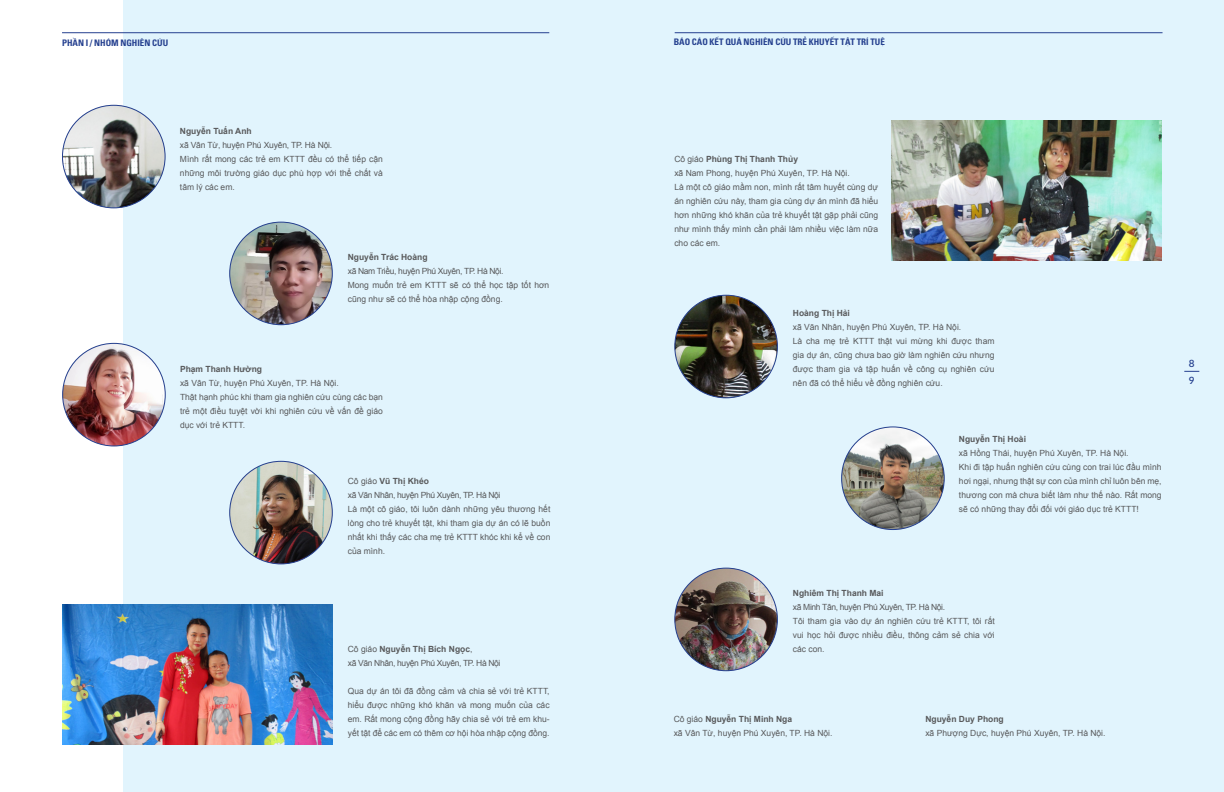
<style>
.page{position:relative;width:1224px;height:792px;background:#fff}
.page>*{position:absolute;margin:0;border:0;box-sizing:border-box;transform-origin:0 0}
.t1{font:600 10px "Lato";color:#25408f}
.t2{font:700 9px "Iris Univers Condensed";color:#25408f}
.t3{font:8.5px/14px "Arial";color:#58595b}
.t4{font:700 8.5px "Arial";color:#58595b}
.t5{font:8.5px/14px "Arial";letter-spacing:-.04em;color:#58595b}
.s1{font-weight:700}
</style>
<div class="page">
<div style="left:123px;top:0;width:1101px;height:792px;background:#e1f4fd"></div>
<hr style="left:675px;top:32px;width:488px;height:1px;background:#25408f">
<hr style="left:62px;top:32px;width:487px;height:1px;background:#25408f">
<svg style="left:1184px;top:371px;width:15px;height:1px"></svg>
<img style="left:230px;top:222px;width:102px;height:103px;border-radius:51px">
<img style="left:675px;top:295px;width:102px;height:103px;border-radius:51px">
<img style="left:230px;top:461px;width:102px;height:103px;border-radius:51px">
<img style="left:63px;top:343px;width:102px;height:103px;border-radius:51px">
<img style="left:842px;top:427px;width:102px;height:103px;border-radius:51px">
<img style="left:675px;top:568px;width:102px;height:103px;border-radius:51px">
<img style="left:62px;top:105px;width:103px;height:103px;border-radius:51px">
<img style="left:63px;top:604px;width:269px;height:140px">
<img style="left:892px;top:120px;width:270px;height:140px">
<p class="t2" style="left:62px;top:37px;width:108px">PHẦN I / NHÓM NGHIÊN CỨU</p>
<p class="t2" style="left:674px;top:36px;width:213px">BÁO CÁO KẾT QUẢ NGHIÊN CỨU TRẺ KHUYẾT TẬT TRÍ TUỆ</p>
<p class="t4" style="left:180px;top:125px;width:73px">Nguyễn Tuấn Anh</p>
<p class="t3" style="left:180px;top:138px;width:204px">xã Vân Từ, huyện Phú Xuyên, TP. Hà Nội.<br>Mình rất mong các trẻ em KTTT đều có thể tiếp cận những môi trường giáo dục phù hợp với thể chất và tâm lý các em.</p>
<p class="t4" style="left:348px;top:251px;width:81px">Nguyễn Trác Hoàng</p>
<p class="t3" style="left:348px;top:264px;width:203px">xã Nam Triều, huyện Phú Xuyên, TP. Hà Nội.<br>Mong muốn trẻ em KTTT sẽ có thể học tập tốt hơn cũng như sẽ có thể hòa nhập cộng đồng.</p>
<p class="t4" style="left:180px;top:363px;width:84px">Phạm Thanh Hường</p>
<p class="t3" style="left:180px;top:376px;width:204px">xã Vân Từ, huyện Phú Xuyên, TP. Hà Nội.<br>Thật hạnh phúc khi tham gia nghiên cứu cùng các bạn trẻ một điều tuyệt vời khi nghiên cứu về vấn đề giáo dục với trẻ KTTT.</p>
<p class="t3" style="left:348px;top:474px;width:204px">Cô giáo <span class="s1">Vũ Thị Khéo<br></span>xã Văn Nhân, huyện Phú Xuyên, TP. Hà Nội<br>Là một cô giáo, tôi luôn dành những yêu thương hết lòng cho trẻ khuyết tật, khi tham gia dự án có lẽ buồn nhất khi thấy các cha mẹ trẻ KTTT khóc khi kể về con của mình.</p>
<p class="t5" style="left:348px;top:642px;width:154px">Cô giáo <span class="s1">Nguyễn Thị Bích Ngọc</span>,<br>xã Văn Nhân, huyện Phú Xuyên, TP. Hà Nội</p>
<p class="t3" style="left:348px;top:684px;width:203px;text-align:justify">Qua dự án tôi đã đồng cảm và chia sẻ với trẻ KTTT, hiểu được những khó khăn và mong muốn của các em. Rất mong cộng đồng hãy chia sẻ với trẻ em khu&shy;yết tật để các em có thêm cơ hội hòa nhập cộng đồng.</p>
<p class="t3" style="left:674px;top:152px;width:205px">Cô giáo <span class="s1">Phùng Thị Thanh Thủy<br></span>xã Nam Phong, huyện Phú Xuyên, TP. Hà Nội.<br>Là một cô giáo mầm non, mình rất tâm huyết cùng dự án nghiên cứu này, tham gia cùng dự án mình đã hiểu hơn những khó khăn của trẻ khuyết tật gặp phải cũng như mình thấy mình cần phải làm nhiều việc làm nữa cho các em.</p>
<p class="t4" style="left:793px;top:307px;width:59px">Hoàng Thị Hải</p>
<p class="t3" style="left:793px;top:320px;width:203px">xã Văn Nhân, huyện Phú Xuyên, TP. Hà Nội.<br>Là cha mẹ trẻ KTTT thật vui mừng khi được tham gia dự án, cũng chưa bao giờ làm nghiên cứu nhưng được tham gia và tập huấn về công cụ nghiên cứu nên đã có thể hiểu về đồng nghiên cứu.</p>
<p class="t4" style="left:959px;top:433px;width:69px">Nguyễn Thị Hoài</p>
<p class="t3" style="left:959px;top:446px;width:204px">xã Hồng Thái, huyện Phú Xuyên, TP. Hà Nội.<br>Khi đi tập huấn nghiên cứu cùng con trai lúc đầu mình hơi ngại, nhưng thật sự con của mình chỉ luôn bên mẹ, thương con mà chưa biết làm như thế nào. Rất mong sẽ có những thay đổi đối với giáo dục trẻ KTTT!</p>
<p class="t1" style="left:1189px;top:356px;width:7px">8</p>
<p class="t1" style="left:1189px;top:373px;width:7px">9</p>
<p class="t4" style="left:793px;top:587px;width:92px">Nghiêm Thị Thanh Mai</p>
<p class="t3" style="left:793px;top:600px;width:203px">xã Minh Tân, huyện Phú Xuyên, TP. Hà Nội.<br>Tôi tham gia vào dự án nghiên cứu trẻ KTTT, tôi rất vui học hỏi được nhiều điều, thông cảm sẻ chia với các con.</p>
<p class="t3" style="left:674px;top:712px;width:160px">Cô giáo <span class="s1">Nguyễn Thị Minh Nga<br></span>xã Vân Từ, huyện Phú Xuyên, TP. Hà Nội.</p>
<p class="t4" style="left:925px;top:713px;width:80px">Nguyễn Duy Phong</p>
<p class="t3" style="left:925px;top:726px;width:182px">xã Phượng Dực, huyện Phú Xuyên, TP. Hà Nội.</p>
</div>
